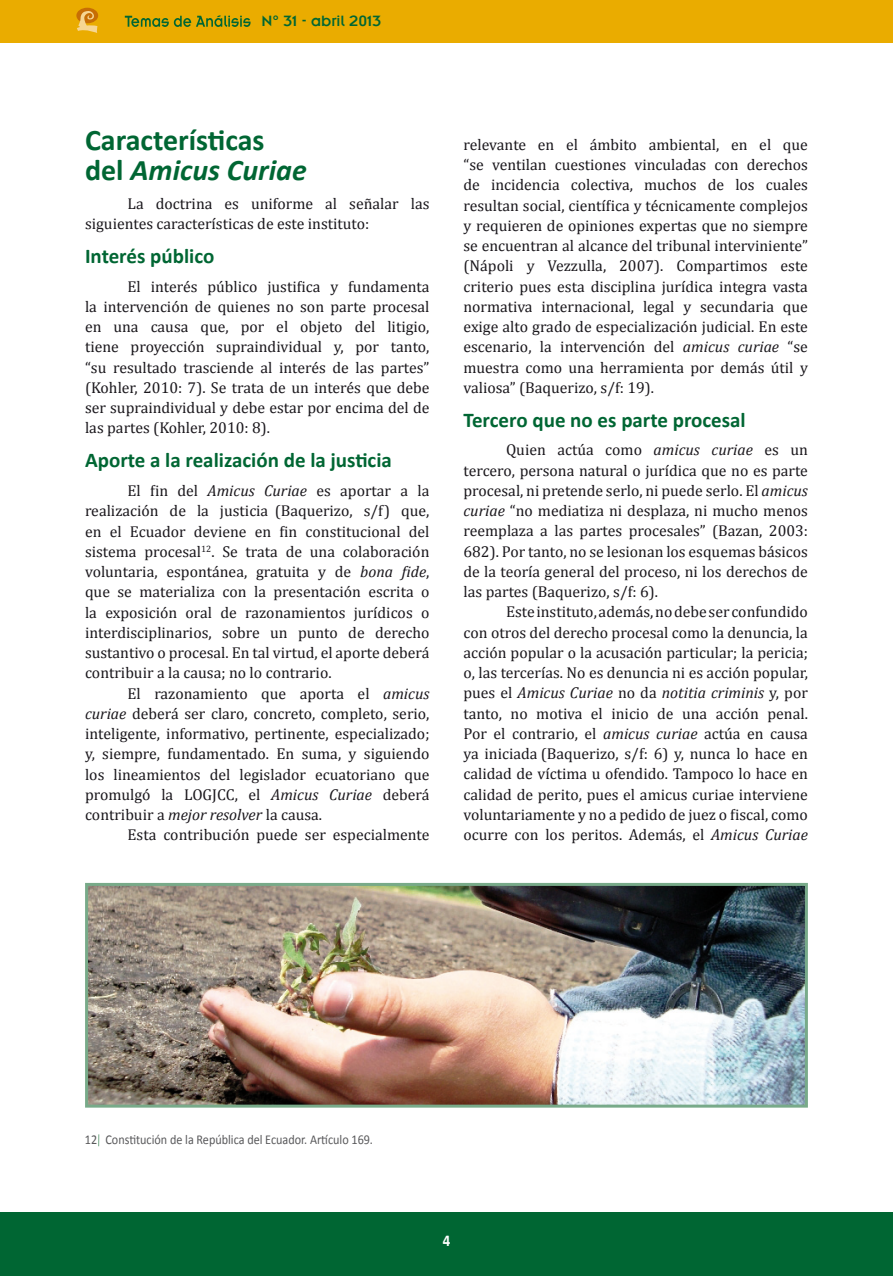
<style>
.page{position:relative;width:893px;height:1276px;background:#fff}
.page>*{position:absolute;margin:0;border:0;box-sizing:border-box;transform-origin:0 0}
.subtitulo{font:700 30px/30px "Calibri";color:#063}
.subsubtitulo{font:700 21px "Calibri";color:#063}
.t1{font:16.5px "Insignia LT";color:#063}
.t2{font:700 16.5px "Calibri";color:#fff;scale:.9 1}
.texto{font:15.75px/20.2px "Cambria";color:#1a171c;text-align:justify}
.pie_de_pagina{font:13.5px "Calibri";color:#58585a;scale:.9 1}
.s1{font-style:italic}
</style>
<div class="page">
<div style="left:0;top:1212px;width:893px;height:64px;background:#063"></div>
<div style="left:0;top:0;width:893px;height:43px;background:#eaac00"></div>
<div style="left:76px;top:8px;width:22px;height:15px;background:#c76e05;border-radius:50%"></div>
<svg style="left:77px;top:10px;width:20px;height:23px"></svg>
<svg style="left:125px;top:15px;width:126px;height:12px"></svg>
<svg style="left:98px;top:1134px;width:1px;height:12px"></svg>
<img style="left:89px;top:887px;width:715px;height:216px">
<div style="left:85px;top:883px;width:723px;height:224px;border:3px solid #78aa89"></div>
<p class="t1" style="left:261px;top:13px;width:121px">N° 31 - abril 2013</p>
<p class="subtitulo" style="left:85px;top:125px;width:223px">Características del <span class="s1">Amicus Curiae</span></p>
<p class="texto" style="left:85px;top:193px;width:346px;text-indent:43px">La doctrina es uniforme al señalar las siguientes características de este instituto:</p>
<p class="subsubtitulo" style="left:85px;top:242px;width:131px">Interés público</p>
<p class="texto" style="left:85px;top:276px;width:346px;text-indent:43px">El interés público justifica y fundamenta la intervención de quienes no son parte procesal en una causa que, por el objeto del litigio, tiene proyección supraindividual y, por tanto, “su resultado trasciende al interés de las partes” (Kohler, 2010: 7). Se trata de un interés que debe ser supraindividual y debe estar por encima del de las partes (Kohler, 2010: 8).</p>
<p class="subsubtitulo" style="left:85px;top:447px;width:308px">Aporte a la realización de la justicia</p>
<p class="texto" style="left:85px;top:480px;width:346px;text-indent:43px">El fin del <span class="s1">Amicus Curiae</span> es aportar a la realización de la justicia (Baquerizo, s/f) que, en el Ecuador deviene en fin constitucional del sistema procesal<sup>12</sup>. Se trata de una colaboración voluntaria, espontánea, gratuita y de <span class="s1">bona fide</span>, que se materializa con la presentación escrita o la exposición oral de razonamientos jurídicos o interdisciplinarios, sobre un punto de derecho sustantivo o procesal. En tal virtud, el aporte deberá contribuir a la causa; no lo contrario.</p>
<p class="texto" style="left:85px;top:683px;width:346px;text-indent:43px">El razonamiento que aporta el <span class="s1">amicus curiae</span> deberá ser claro, concreto, completo, serio, inteligente, informativo, pertinente, especializado; y, siempre, fundamentado. En suma, y siguiendo los lineamientos del legislador ecuatoriano que promulgó la LOGJCC, el <span class="s1">Amicus Curiae</span> deberá contribuir a <span class="s1">mejor resolver</span> la causa.</p>
<p class="texto" style="left:128px;top:825px;width:303px">Esta contribución puede ser especialmente</p>
<p class="texto" style="left:463px;top:134px;width:346px">relevante en el ámbito ambiental, en el que “se ventilan cuestiones vinculadas con derechos de incidencia colectiva, muchos de los cuales resultan social, científica y técnicamente complejos y requieren de opiniones expertas que no siempre se encuentran al alcance del tribunal interviniente” (Nápoli y Vezzulla, 2007). Compartimos este criterio pues esta disciplina jurídica integra vasta normativa internacional, legal y secundaria que exige alto grado de especialización judicial. En este escenario, la intervención del <span class="s1">amicus curiae</span> “se muestra como una herramienta por demás útil y valiosa” (Baquerizo, s/f: 19).</p>
<p class="subsubtitulo" style="left:463px;top:406px;width:284px">Tercero que no es parte procesal</p>
<p class="texto" style="left:463px;top:440px;width:346px;text-indent:43px">Quien actúa como <span class="s1">amicus curiae</span> es un tercero, persona natural o jurídica que no es parte procesal, ni pretende serlo, ni puede serlo. El <span class="s1">amicus curiae</span> “no mediatiza ni desplaza, ni mucho menos reemplaza a las partes procesales” (Bazan, 2003:<br>682). Por tanto, no se lesionan los esquemas básicos de la teoría general del proceso, ni los derechos de las partes (Baquerizo, s/f: 6).</p>
<p class="texto" style="left:463px;top:602px;width:346px;text-indent:43px">Este instituto, además, no debe ser confundido con otros del derecho procesal como la denuncia, la acción popular o la acusación particular; la pericia; o, las tercerías. No es denuncia ni es acción popular, pues el <span class="s1">Amicus Curiae</span> no da <span class="s1">notitia criminis</span> y, por tanto, no motiva el inicio de una acción penal.<br>Por el contrario, el <span class="s1">amicus curiae</span> actúa en causa ya iniciada (Baquerizo, s/f: 6) y, nunca lo hace en calidad de víctima u ofendido. Tampoco lo hace en calidad de perito, pues el amicus curiae interviene voluntariamente y no a pedido de juez o fiscal, como ocurre con los peritos. Además, el <span class="s1">Amicus Curiae</span></p>
<p class="pie_de_pagina" style="left:85px;top:1131px;width:322px">12 Constitución de la República del Ecuador. Artículo 169.</p>
<p class="t2" style="left:443px;top:1229px;width:10px">4</p>
</div>
